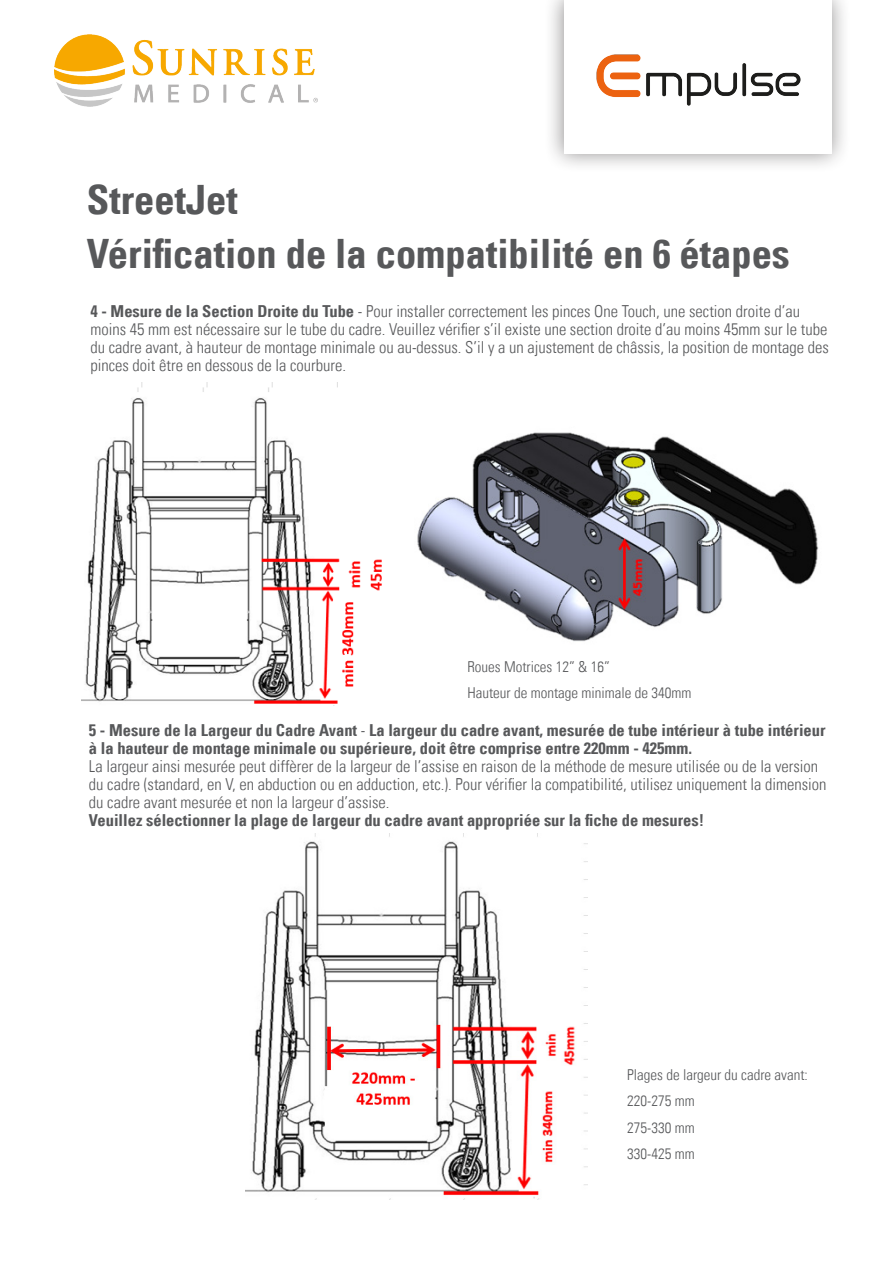
<style>
.page{position:relative;width:893px;height:1263px;background:#fff}
.page>*{position:absolute;margin:0;border:0;box-sizing:border-box;transform-origin:0 0}
.t1{font:40.5px "Univers Com 67 Bold Cond";color:#57585a}
.Introduction{font:16.5px/18px "Univers Com 47 Light Cond";color:#57585a}
.Introduction-2{font:16.5px/18px "Univers Com 67 Bold Cond";color:#57585a}
.Brødtekst_9_pkt{font:15px "Univers Com 47 Light Cond";color:#57585a}
.s1{font-family:"Univers Com 67 Bold Cond"}
.s2{font-family:"Univers Com 47 Light Cond"}
</style>
<div class="page">
<img style="left:54px;top:34px;width:264px;height:72px">
<div style="left:544px;top:0;width:307px;height:173px;background:#231f20;opacity:.5"></div>
<div style="left:564px;top:0;width:267px;height:153px;background:#fff"></div>
<img style="left:596px;top:54px;width:205px;height:52px">
<img style="left:81px;top:382px;width:301px;height:324px">
<img style="left:245px;top:833px;width:343px;height:366px">
<img style="left:417px;top:432px;width:402px;height:210px">
<p class="t1" style="left:87px;top:174px;width:152px">StreetJet</p>
<p class="t1" style="left:87px;top:228px;width:704px">Vérification de la compatibilité en 6 étapes</p>
<p class="Introduction" style="left:90px;top:302px;width:740px"><span class="s1">4 - Mesure de la Section Droite du Tube</span> - Pour installer correctement les pinces One Touch, une section droite d’au moins 45 mm est nécessaire sur le tube du cadre. Veuillez vérifier s’il existe une section droite d’au moins 45mm sur le tube du cadre avant, à hauteur de montage minimale ou au-dessus. S’il y a un ajustement de châssis, la position de montage des pinces doit être en dessous de la courbure.</p>
<p class="Brødtekst_9_pkt" style="left:467px;top:657px;width:144px">Roues Motrices 12” &amp; 16”</p>
<p class="Brødtekst_9_pkt" style="left:467px;top:684px;width:226px">Hauteur de montage minimale de 340mm</p>
<p class="Introduction-2" style="left:89px;top:721px;width:738px">5 - Mesure de la Largeur du Cadre Avant <span class="s2">-</span> La largeur du cadre avant, mesurée de tube intérieur à tube intérieur à la hauteur de montage minimale ou supérieure, doit être comprise entre 220mm - 425mm.</p>
<p class="Introduction" style="left:89px;top:757px;width:739px">La largeur ainsi mesurée peut diffèrer de la largeur de l’assise en raison de la méthode de mesure utilisée ou de la version du cadre (standard, en V, en abduction ou en adduction, etc.). Pour vérifier la compatibilité, utilisez uniquement la dimension du cadre avant mesurée et non la largeur d’assise.</p>
<p class="Introduction-2" style="left:89px;top:811px;width:617px">Veuillez sélectionner la plage de largeur du cadre avant appropriée sur la fiche de mesures!</p>
<p class="Brødtekst_9_pkt" style="left:627px;top:1066px;width:182px">Plages de largeur du cadre avant:</p>
<p class="Brødtekst_9_pkt" style="left:627px;top:1092px;width:69px">220-275 mm</p>
<p class="Brødtekst_9_pkt" style="left:627px;top:1119px;width:69px">275-330 mm</p>
<p class="Brødtekst_9_pkt" style="left:627px;top:1145px;width:69px">330-425 mm</p>
</div>
